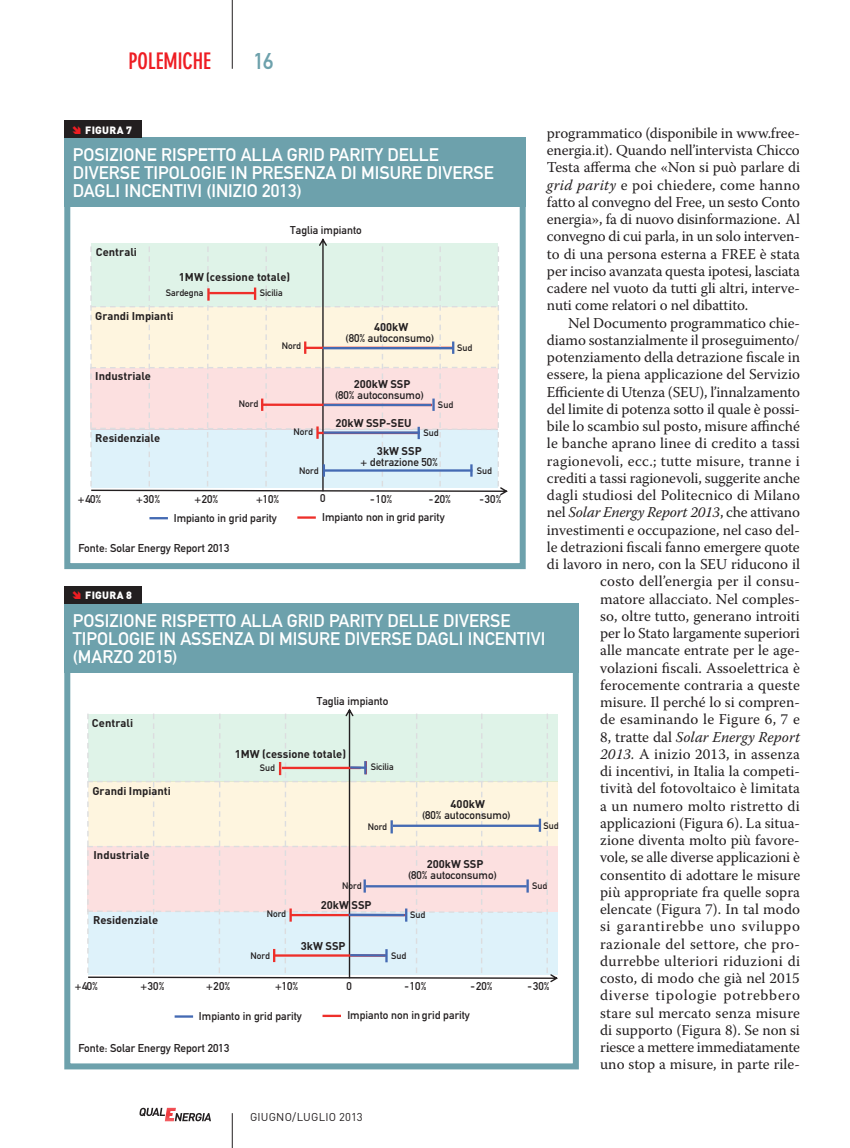
<style>
.page{position:relative;width:850px;height:1148px;background:#fff}
.page>*{position:absolute;margin:0;border:0;box-sizing:border-box;transform-origin:0 0}
.t1{font:700 condensed 22.5px "DIN Neuzeit Grotesk";letter-spacing:-.01em;color:#ee1d23}
.t2{font:22.5px "DIN Mittelschrift";color:#6da1ac}
.t3{font:18px/18px "DIN Mittelschrift";color:#fff}
.t4{font:15px/17.2px "Warnock Pro";letter-spacing:.005em;color:#231f20;text-align:justify}
.t5{font:11.25px "DIN Mittelschrift";color:#231f20}
.t6{font:11.25px "DIN";letter-spacing:.02em;color:#231f20}
.t7{font:11.1px "DIN Mittelschrift";color:#231f20}
.t8{font:700 11.1px "DIN";color:#231f20}
.t9{font:900 10.5px "DIN";letter-spacing:.025em;color:#fff}
.t10{font:9.3px "DIN Mittelschrift";letter-spacing:-.005em;color:#231f20}
.s1{color:#ee1d23}
.s2{font-style:italic}
.s3{font-family:"Arial";font-size:16.5px}
</style>
<div class="page">
<hr style="left:232px;top:1113px;width:1px;height:35px;background:#231f20">
<svg style="left:139px;top:1108px;width:72px;height:13px"></svg>
<hr style="left:232px;top:0;width:1px;height:69px;background:#231f20">
<svg style="left:90px;top:238px;width:418px;height:257px;background:#ebebe5"></svg>
<hr style="left:324px;top:431px;width:96px;height:3px;background:#446ab3">
<hr style="left:324px;top:469px;width:148px;height:3px;background:#446ab3">
<svg style="left:149px;top:517px;width:19px;height:2px"></svg>
<hr style="left:297px;top:516px;width:19px;height:3px;background:#ee2f2a">
<div style="left:64px;top:138px;width:462px;height:431px;border:6px solid #6da1ac"></div>
<svg style="left:87px;top:708px;width:471px;height:274px;background:#ebebe5"></svg>
<hr style="left:366px;top:885px;width:161px;height:2px;background:#446ab3">
<hr style="left:175px;top:1015px;width:18px;height:3px;background:#446ab3">
<svg style="left:322px;top:1015px;width:19px;height:2px"></svg>
<div style="left:64px;top:604px;width:515px;height:465px;border:6px solid #6da1ac"></div>
<div style="left:64px;top:138px;width:462px;height:69px;background:#6da1ac"></div>
<div style="left:64px;top:604px;width:515px;height:69px;background:#6da1ac"></div>
<div style="left:64px;top:121px;width:77px;height:17px;background:#231f20"></div>
<div style="left:64px;top:586px;width:77px;height:18px;background:#231f20"></div>
<h1 class="t1" style="left:128px;top:48px;width:84px">POLEMICHE</h1>
<h1 class="t2" style="left:254px;top:48px;width:22px">16</h1>
<p class="t9" style="left:72px;top:123px;width:62px"><span class="s1">➔</span> FIGURA 7</p>
<p class="t4" style="left:547px;top:124px;width:255px">programmatico (disponibile in www.free&shy;energia.it). Quando nell’intervista Chicco Testa afferma che «Non si può parlare di <span class="s2">grid parity</span> e poi chiedere, come hanno fatto al convegno del Free, un sesto Conto energia», fa di nuovo disinformazione<span class="s3">.</span> Al convegno di cui parla, in un solo interven&shy;to di una persona esterna a FREE è stata per inciso avanzata questa ipotesi, lasciata cadere nel vuoto da tutti gli altri, interve&shy;nuti come relatori o nel dibattito.</p>
<p class="t4" style="left:547px;top:314px;width:255px;text-align:right">Nel Documento programmatico chie&shy;diamo sostanzialmente il proseguimento/ potenziamento della detrazione fiscale in essere, la piena applicazione del Servizio Efficiente di Utenza (SEU), l’innalzamento del limite di potenza sotto il quale è possi&shy;bile lo scambio sul posto, misure affinché le banche aprano linee di credito a tassi ragionevoli, ecc.; tutte misure, tranne i crediti a tassi ragionevoli, suggerite anche dagli studiosi del Politecnico di Milano nel <span class="s2">Solar Energy Report 2013</span>, che attivano investimenti e occupazione, nel caso del&shy;le detrazioni fiscali fanno emergere quote di lavoro in nero, con la SEU riducono il costo dell’energia per il consu-<br>matore allacciato. Nel comples-<br>so, oltre tutto, generano introiti<br>per lo Stato largamente superiori<br>alle mancate entrate per le age&shy;volazioni fiscali. Assoelettrica è ferocemente contraria a queste<br>misure. Il perché lo si compren-<br>de esaminando le Figure 6, 7 e<br>8, tratte dal <span class="s2">Solar Energy Report<br>2013.</span> A inizio 2013, in assenza<br>di incentivi, in Italia la competi-<br>tività del fotovoltaico è limitata<br>a un numero molto ristretto di applicazioni (Figura 6). La situa-<br>zione diventa molto più favore-<br>vole, se alle diverse applicazioni è consentito di adottare le misure<br>più appropriate fra quelle sopra elencate (Figura 7). In tal modo<br>si garantirebbe uno sviluppo razionale del settore, che pro&shy;durrebbe ulteriori riduzioni di<br>costo, di modo che già nel 2015<br>diverse tipologie potrebbero<br>stare sul mercato senza misure<br>di supporto (Figura 8). Se non si<br>riesce a mettere immediatamente<br>uno stop a misure, in parte rile-</p>
<p class="t3" style="left:73px;top:146px;width:63px">POSIZIONE</p>
<p class="t3" style="left:161px;top:146px;width:47px">RISPETTO</p>
<p class="t3" style="left:73px;top:146px;width:366px;text-indent:168px">ALLA GRID PARITY DELLE<br>DIVERSE TIPOLOGIE IN PRESENZA DI MISURE</p>
<p class="t3" style="left:426px;top:164px;width:67px">DIVERSE</p>
<p class="t3" style="left:73px;top:182px;width:68px">DAGLI INCENT</p>
<p class="t3" style="left:183px;top:182px;width:121px">IVI (INIZIO 2013)</p>
<p class="t7" style="left:290px;top:223px;width:73px">Taglia impianto</p>
<p class="t8" style="left:96px;top:245px;width:43px">Centrali</p>
<p class="t8" style="left:179px;top:270px;width:113px">1MW (cessione totale)</p>
<p class="t10" style="left:166px;top:287px;width:39px">Sardegna</p>
<p class="t10" style="left:260px;top:288px;width:25px">Sicilia</p>
<p class="t8" style="left:95px;top:308px;width:80px">Grandi Impianti</p>
<p class="t8" style="left:374px;top:319px;width:36px">400kW</p>
<p class="t7" style="left:346px;top:331px;width:90px">(80% autoconsumo)</p>
<p class="t10" style="left:282px;top:340px;width:21px">Nord</p>
<p class="t10" style="left:457px;top:342px;width:17px">Sud</p>
<p class="t8" style="left:95px;top:369px;width:57px">Industriale</p>
<p class="t8" style="left:354px;top:376px;width:58px">200kW SSP</p>
<p class="t7" style="left:335px;top:388px;width:90px">(80% autoconsumo)</p>
<p class="t10" style="left:239px;top:399px;width:21px">Nord</p>
<p class="t10" style="left:438px;top:399px;width:17px">Sud</p>
<p class="t10" style="left:294px;top:426px;width:21px">Nord</p>
<p class="t10" style="left:423px;top:427px;width:17px">Sud</p>
<p class="t10" style="left:299px;top:465px;width:21px">Nord</p>
<p class="t10" style="left:477px;top:466px;width:17px">Sud</p>
<p class="t8" style="left:335px;top:416px;width:78px">20kW SSP-SEU</p>
<p class="t8" style="left:95px;top:430px;width:66px">Residenziale</p>
<p class="t8" style="left:377px;top:444px;width:46px">3kW SSP</p>
<p class="t7" style="left:361px;top:456px;width:79px">+ detrazione 50%</p>
<p class="t7" style="left:136px;top:492px;width:25px">+30%</p>
<p class="t7" style="left:195px;top:492px;width:25px">+20%</p>
<p class="t7" style="left:256px;top:492px;width:25px">+10%</p>
<p class="t7" style="left:320px;top:491px;width:7px">0</p>
<p class="t7" style="left:370px;top:492px;width:24px">-10%</p>
<p class="t7" style="left:78px;top:492px;width:25px">+40%</p>
<p class="t7" style="left:479px;top:492px;width:24px">-30%</p>
<p class="t7" style="left:429px;top:492px;width:24px">-20%</p>
<p class="t7" style="left:174px;top:511px;width:104px">Impianto in grid parity</p>
<p class="t7" style="left:322px;top:511px;width:124px">Impianto non in grid parity</p>
<p class="t5" style="left:78px;top:541px;width:152px">Fonte: Solar Energy Report 2013</p>
<p class="t9" style="left:72px;top:588px;width:62px"><span class="s1">➔</span> FIGURA 8</p>
<p class="t3" style="left:73px;top:612px;width:437px;text-indent:168px">ALLA GRID PARITY DELLE DIVERSE<br>TIPOLOGIE IN ASSENZA DI MISURE</p>
<p class="t3" style="left:73px;top:612px;width:63px">POSIZIONE</p>
<p class="t3" style="left:161px;top:612px;width:47px">RISPETTO</p>
<p class="t3" style="left:344px;top:630px;width:140px">DIVERSE DAGLI INCENT</p>
<p class="t3" style="left:526px;top:630px;width:21px">IVI</p>
<p class="t3" style="left:73px;top:648px;width:106px">(MARZO 2015)</p>
<p class="t7" style="left:317px;top:694px;width:73px">Taglia impianto</p>
<p class="t8" style="left:92px;top:716px;width:43px">Centrali</p>
<p class="t8" style="left:235px;top:746px;width:113px">1MW (cessione totale)</p>
<p class="t10" style="left:260px;top:762px;width:17px">Sud</p>
<p class="t10" style="left:371px;top:761px;width:25px">Sicilia</p>
<p class="t8" style="left:92px;top:783px;width:80px">Grandi Impianti</p>
<p class="t8" style="left:451px;top:796px;width:36px">400kW</p>
<p class="t7" style="left:422px;top:808px;width:90px">(80% autoconsumo)</p>
<p class="t10" style="left:368px;top:821px;width:21px">Nord</p>
<p class="t10" style="left:543px;top:820px;width:17px">Sud</p>
<p class="t8" style="left:94px;top:847px;width:57px">Industriale</p>
<p class="t8" style="left:427px;top:857px;width:58px">200kW SSP</p>
<p class="t7" style="left:408px;top:869px;width:90px">(80% autoconsumo)</p>
<p class="t10" style="left:342px;top:880px;width:21px">Nord</p>
<p class="t10" style="left:532px;top:880px;width:17px">Sud</p>
<p class="t8" style="left:321px;top:898px;width:52px">20kW SSP</p>
<p class="t10" style="left:267px;top:908px;width:21px">Nord</p>
<p class="t10" style="left:410px;top:909px;width:17px">Sud</p>
<p class="t8" style="left:301px;top:939px;width:46px">3kW SSP</p>
<p class="t10" style="left:251px;top:950px;width:21px">Nord</p>
<p class="t8" style="left:93px;top:913px;width:66px">Residenziale</p>
<p class="t10" style="left:391px;top:950px;width:17px">Sud</p>
<p class="t7" style="left:75px;top:980px;width:25px">+40%</p>
<p class="t7" style="left:141px;top:980px;width:25px">+30%</p>
<p class="t7" style="left:206px;top:980px;width:25px">+20%</p>
<p class="t7" style="left:275px;top:980px;width:25px">+10%</p>
<p class="t7" style="left:347px;top:980px;width:7px">0</p>
<p class="t7" style="left:404px;top:980px;width:24px">-10%</p>
<p class="t7" style="left:527px;top:980px;width:24px">-30%</p>
<p class="t7" style="left:470px;top:980px;width:24px">-20%</p>
<p class="t7" style="left:199px;top:1009px;width:104px">Impianto in grid parity</p>
<p class="t7" style="left:347px;top:1009px;width:124px">Impianto non in grid parity</p>
<p class="t5" style="left:78px;top:1041px;width:152px">Fonte: Solar Energy Report 2013</p>
<p class="t6" style="left:250px;top:1110px;width:114px">GIUGNO/LUGLIO 2013</p>
</div>
